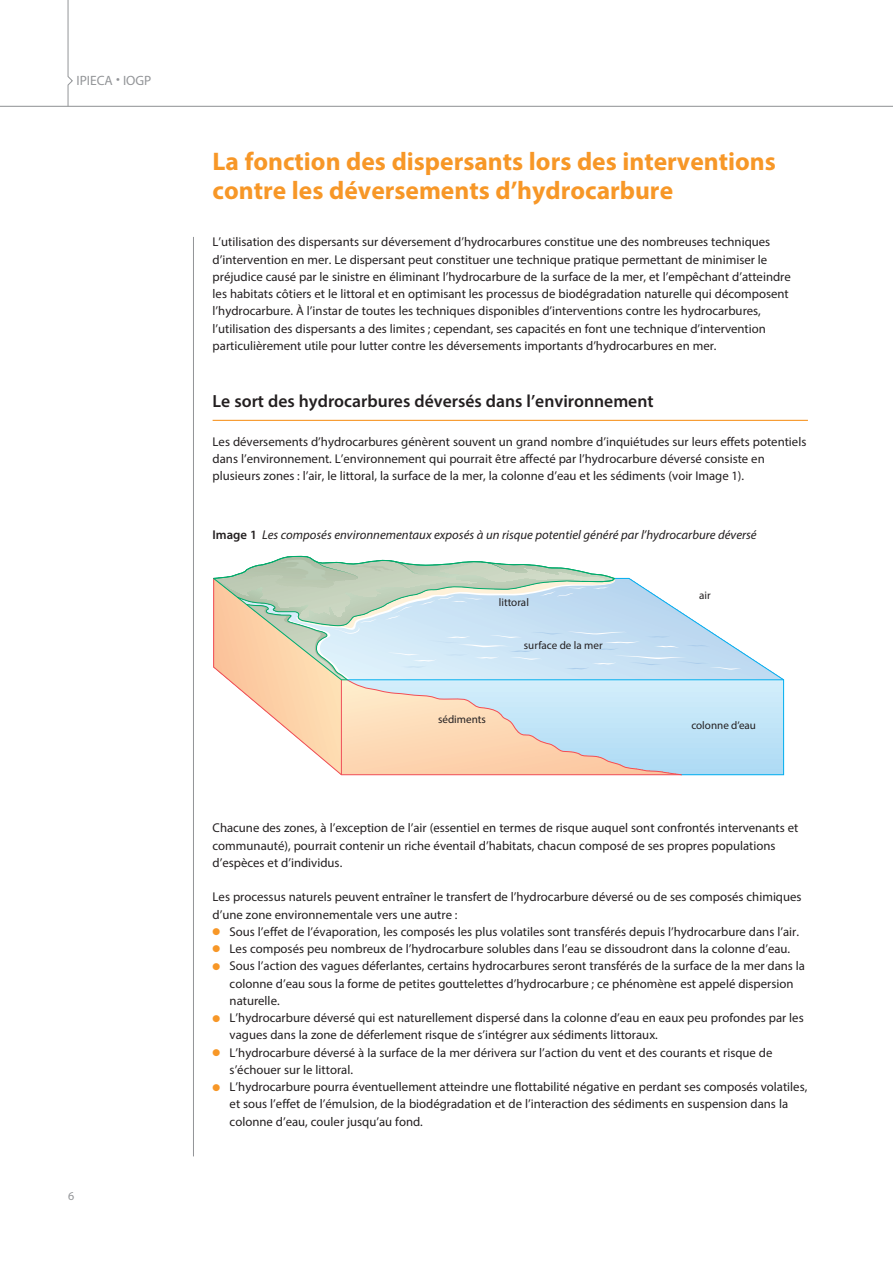
<style>
.page{position:relative;width:893px;height:1263px;background:#fff}
.page>*{position:absolute;margin:0;border:0;box-sizing:border-box;transform-origin:0 0}
.t1{font:700 25.5px/28.5px "Myriad Pro";color:#f79727}
.t2{font:600 17.7px "Myriad Pro";color:#231f20}
.t3{font:13.5px "Myriad Pro";color:#939598}
.t4{font:12.75px/17.2px "Myriad Pro";color:#231f20}
.t5{font:italic 12.75px "Myriad Pro";color:#231f20}
.t6{font:12px "Myriad Pro";color:#939598}
.t7{font:11.1px "Myriad Pro";color:#231f20}
.s1{font-weight:600;font-style:normal}
.s2{color:#f79727}
</style>
<div class="page">
<hr style="left:213px;top:420px;width:595px;height:1px;background:#f79727">
<hr style="left:0;top:106px;width:893px;height:1px;background:#939598">
<svg style="left:67px;top:0;width:6px;height:107px"></svg>
<hr style="left:193px;top:237px;width:1px;height:919px;background:#939598">
<svg style="left:213px;top:556px;width:571px;height:219px"></svg>
<p class="t3" style="left:77px;top:75px;width:76px">IPIECA • IOGP</p>
<p class="t6" style="left:68px;top:1191px;width:8px">6</p>
<h1 class="t1" style="left:213px;top:150px;width:565px">La fonction des dispersants lors des interventions contre les déversements d’hydrocarbure</h1>
<p class="t4" style="left:213px;top:235px;width:580px">L’utilisation des dispersants sur déversement d’hydrocarbures constitue une des nombreuses techniques d’intervention en mer. Le dispersant peut constituer une technique pratique permettant de minimiser le préjudice causé par le sinistre en éliminant l’hydrocarbure de la surface de la mer, et l’empêchant d’atteindre les habitats côtiers et le littoral et en optimisant les processus de biodégradation naturelle qui décomposent l’hydrocarbure. À l’instar de toutes les techniques disponibles d’interventions contre les hydrocarbures, l’utilisation des dispersants a des limites ; cependant, ses capacités en font une technique d’intervention particulièrement utile pour lutter contre les déversements importants d’hydrocarbures en mer.</p>
<h2 class="t2" style="left:213px;top:394px;width:443px">Le sort des hydrocarbures déversés dans l’environnement</h2>
<p class="t4" style="left:213px;top:434px;width:595px">Les déversements d’hydrocarbures génèrent souvent un grand nombre d’inquiétudes sur leurs effets potentiels dans l’environnement. L’environnement qui pourrait être affecté par l’hydrocarbure déversé consiste en plusieurs zones : l’air, le littoral, la surface de la mer, la colonne d’eau et les sédiments (voir Image 1).</p>
<p class="t5" style="left:213px;top:530px;width:546px"><span class="s1">Image 1</span> Les composés environnementaux exposés à un risque potentiel généré par l’hydrocarbure déversé</p>
<p class="t7" style="left:499px;top:598px;width:32px">littoral</p>
<p class="t7" style="left:524px;top:641px;width:80px">surface de la mer</p>
<p class="t7" style="left:438px;top:715px;width:49px">sédiments</p>
<p class="t7" style="left:699px;top:591px;width:13px">air</p>
<p class="t7" style="left:691px;top:721px;width:66px">colonne d’eau</p>
<p class="t4" style="left:213px;top:820px;width:587px">Chacune des zones, à l’exception de l’air (essentiel en termes de risque auquel sont confrontés intervenants et communauté), pourrait contenir un riche éventail d’habitats, chacun composé de ses propres populations d’espèces et d’individus.</p>
<p class="t4" style="left:213px;top:889px;width:590px">Les processus naturels peuvent entraîner le transfert de l’hydrocarbure déversé ou de ses composés chimiques d’une zone environnementale vers une autre :</p>
<p class="t4" style="left:213px;top:924px;width:588px"><span class="s2">●</span> Sous l’effet de l’évaporation, les composés les plus volatiles sont transférés depuis l’hydrocarbure dans l’air.</p>
<p class="t4" style="left:213px;top:941px;width:579px"><span class="s2">●</span> Les composés peu nombreux de l’hydrocarbure solubles dans l’eau se dissoudront dans la colonne d’eau.</p>
<p class="t4" style="left:230px;top:958px;width:577px;text-indent:-17px"><span class="s2">●</span> Sous l’action des vagues déferlantes, certains hydrocarbures seront transférés de la surface de la mer dans la colonne d’eau sous la forme de petites gouttelettes d’hydrocarbure ; ce phénomène est appelé dispersion naturelle.</p>
<p class="t4" style="left:230px;top:1010px;width:576px;text-indent:-17px"><span class="s2">●</span> L’hydrocarbure déversé qui est naturellement dispersé dans la colonne d’eau en eaux peu profondes par les vagues dans la zone de déferlement risque de s’intégrer aux sédiments littoraux.</p>
<p class="t4" style="left:230px;top:1045px;width:544px;text-indent:-17px"><span class="s2">●</span> L’hydrocarbure déversé à la surface de la mer dérivera sur l’action du vent et des courants et risque de s’échouer sur le littoral.</p>
<p class="t4" style="left:230px;top:1079px;width:579px;text-indent:-17px"><span class="s2">●</span> L’hydrocarbure pourra éventuellement atteindre une flottabilité négative en perdant ses composés volatiles, et sous l’effet de l’émulsion, de la biodégradation et de l’interaction des sédiments en suspension dans la colonne d’eau, couler jusqu’au fond.</p>
</div>
